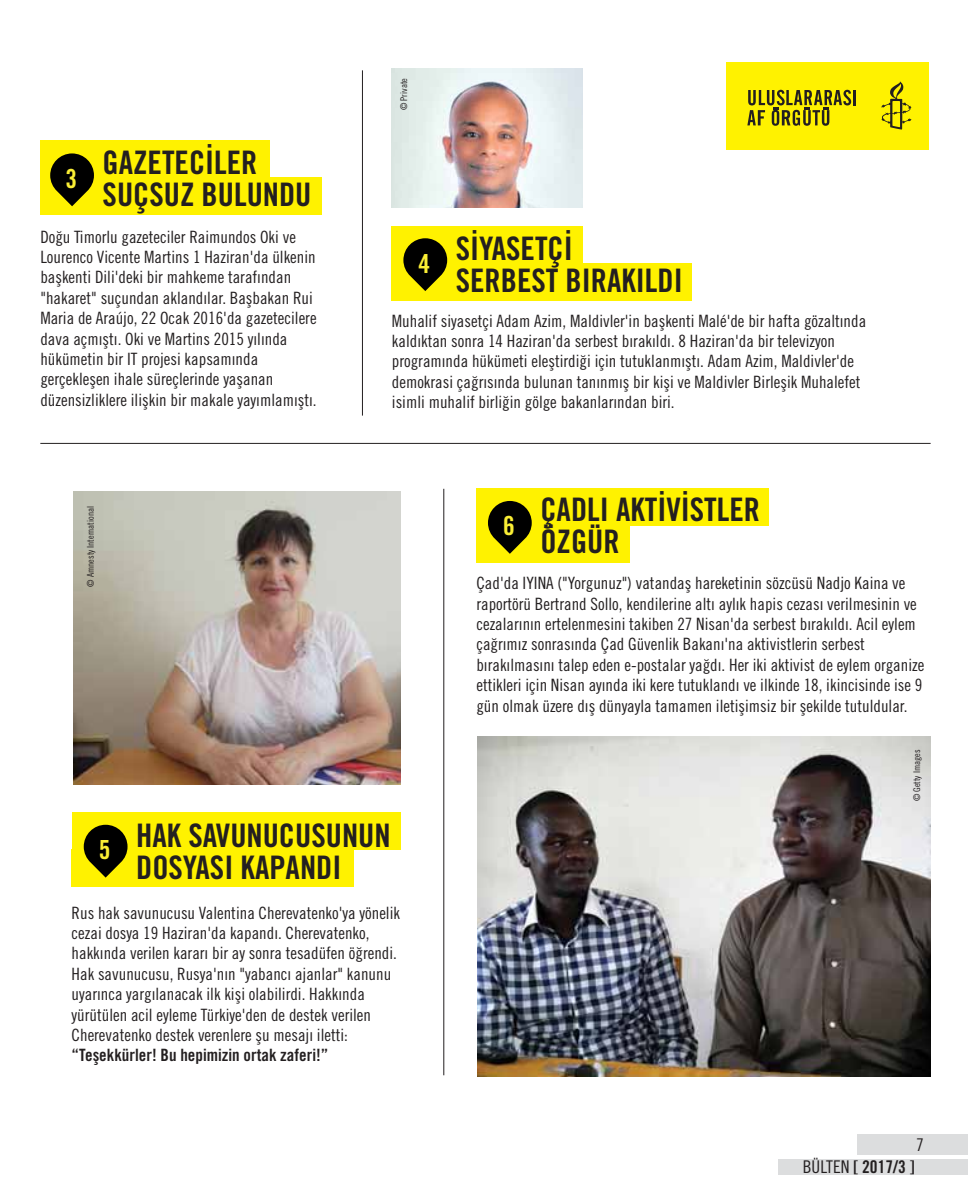
<style>
.page{position:relative;width:968px;height:1191px;background:#fff}
.page>*{position:absolute;margin:0;border:0;box-sizing:border-box;transform-origin:0 0}
.t1{font:32.38px/32.4px "Trade Gothic LT Std Bd Cn 20";color:#231f20}
.t2{font:26.25px "Trade Gothic LT Std Bd Cn 20";color:#faee35}
.t3{font:17.5px "Trade Gothic LT Std Bd Cn 20";color:#231f20}
.t4{font:17.5px "Trade Gothic LT Std Cn 18";color:#231f20}
.t5{font:16.97px/20.3px "Trade Gothic LT Std Cn 18";color:#231f20}
.t6{font:16.97px "Trade Gothic LT Std Bd Cn 20";color:#231f20}
.t7{font:9.28px "Trade Gothic LT Std Cn 18";color:#231f20}
.s1{font-family:"Trade Gothic LT Std Cn 18"}
</style>
<div class="page">
<div style="left:777px;top:1159px;width:190px;height:15px;background:#dcddde"></div>
<div style="left:856px;top:1134px;width:111px;height:21px;background:#dcddde"></div>
<img style="left:391px;top:69px;width:191px;height:139px">
<div style="left:725px;top:62px;width:203px;height:87px;background:#fff200"></div>
<svg style="left:747px;top:90px;width:108px;height:36px"></svg>
<svg style="left:881px;top:81px;width:30px;height:49px"></svg>
<div style="left:40px;top:140px;width:229px;height:38px;background:#fff200"></div>
<div style="left:40px;top:178px;width:281px;height:37px;background:#fff200"></div>
<svg style="left:50px;top:153px;width:44px;height:53px"></svg>
<hr style="left:443px;top:489px;width:1px;height:586px;background:#231f20">
<hr style="left:40px;top:443px;width:890px;height:1px;background:#231f20">
<div style="left:72px;top:812px;width:328px;height:38px;background:#fff200"></div>
<div style="left:72px;top:849px;width:282px;height:38px;background:#fff200"></div>
<svg style="left:84px;top:824px;width:43px;height:53px"></svg>
<div style="left:476px;top:489px;width:292px;height:37px;background:#fff200"></div>
<div style="left:476px;top:526px;width:153px;height:37px;background:#fff200"></div>
<svg style="left:488px;top:501px;width:43px;height:53px"></svg>
<div style="left:391px;top:226px;width:192px;height:37px;background:#fff200"></div>
<div style="left:391px;top:263px;width:300px;height:37px;background:#fff200"></div>
<svg style="left:403px;top:238px;width:44px;height:53px"></svg>
<img style="left:74px;top:491px;width:326px;height:293px">
<img style="left:477px;top:736px;width:453px;height:340px">
<hr style="left:362px;top:70px;width:1px;height:345px;background:#231f20">
<h2 class="t2" style="left:65px;top:169px;width:13px">3</h2>
<h1 class="t1" style="left:103px;top:150px;width:210px">GAZETECİLER<br>SUÇSUZ BULUNDU</h1>
<p class="t5" style="left:40px;top:228px;width:278px">Doğu Timorlu gazeteciler Raimundos Oki ve Lourenco Vicente Martins 1 Haziran'da ülkenin başkenti Dili'deki bir mahkeme tarafından "hakaret" suçundan aklandılar. Başbakan Rui Maria de Araújo, 22 Ocak 2016'da gazetecilere dava açmıştı. Oki ve Martins 2015 yılında hükümetin bir IT projesi kapsamında gerçekleşen ihale süreçlerinde yaşanan düzensizliklere ilişkin bir makale yayımlamıştı.</p>
<p class="t7" style="left:87px;top:586px;width:82px;rotate:-90deg">© Amnesty International</p>
<p class="t7" style="left:400px;top:110px;width:34px;rotate:-90deg">© Private</p>
<h2 class="t2" style="left:418px;top:254px;width:13px">4</h2>
<h1 class="t1" style="left:456px;top:236px;width:228px">SİYASETÇİ<br>SERBEST BIRAKILDI</h1>
<p class="t5" style="left:392px;top:312px;width:475px">Muhalif siyasetçi Adam Azim, Maldivler'in başkenti Malé'de bir hafta gözaltında kaldıktan sonra 14 Haziran'da serbest bırakıldı. 8 Haziran'da bir televizyon programında hükümeti eleştirdiği için tutuklanmıştı. Adam Azim, Maldivler'de demokrasi çağrısında bulunan tanınmış bir kişi ve Maldivler Birleşik Muhalefet isimli muhalif birliğin gölge bakanlarından biri.</p>
<h2 class="t2" style="left:503px;top:517px;width:13px">6</h2>
<h1 class="t1" style="left:540px;top:497px;width:221px">ÇADLI AKTİVİSTLER<br>ÖZGÜR</h1>
<p class="t5" style="left:476px;top:575px;width:449px">Çad'da IYINA ("Yorgunuz") vatandaş hareketinin sözcüsü Nadjo Kaina ve raportörü Bertrand Sollo, kendilerine altı aylık hapis cezası verilmesinin ve cezalarının ertelenmesini takiben 27 Nisan'da serbest bırakıldı. Acil eylem çağrımız sonrasında Çad Güvenlik Bakanı'na aktivistlerin serbest bırakılmasını talep eden e-postalar yağdı. Her iki aktivist de eylem organize ettikleri için Nisan ayında iki kere tutuklandı ve ilkinde 18, ikincisinde ise 9 gün olmak üzere dış dünyayla tamamen iletişimsiz bir şekilde tutuldular.</p>
<p class="t7" style="left:913px;top:801px;width:53px;rotate:-90deg">© Getty Images</p>
<h2 class="t2" style="left:99px;top:840px;width:13px">5</h2>
<h1 class="t1" style="left:136px;top:823px;width:256px">HAK SAVUNUCUSUNUN<br>DOSYASI KAPANDI</h1>
<p class="t5" style="left:72px;top:904px;width:330px">Rus hak savunucusu Valentina Cherevatenko'ya yönelik cezai dosya 19 Haziran'da kapandı. Cherevatenko, hakkında verilen kararı bir ay sonra tesadüfen öğrendi.<br>Hak savunucusu, Rusya'nın "yabancı ajanlar" kanunu uyarınca yargılanacak ilk kişi olabilirdi. Hakkında yürütülen acil eyleme Türkiye'den de destek verilen Cherevatenko destek verenlere şu mesajı iletti:</p>
<p class="t6" style="left:72px;top:1049px;width:258px">“Teşekkürler! Bu hepimizin ortak zaferi!”</p>
<p class="t4" style="left:915px;top:1138px;width:9px">7</p>
<p class="t3" style="left:802px;top:1160px;width:113px"><span class="s1">BÜLTEN</span> [ 2017/3 ]</p>
</div>
